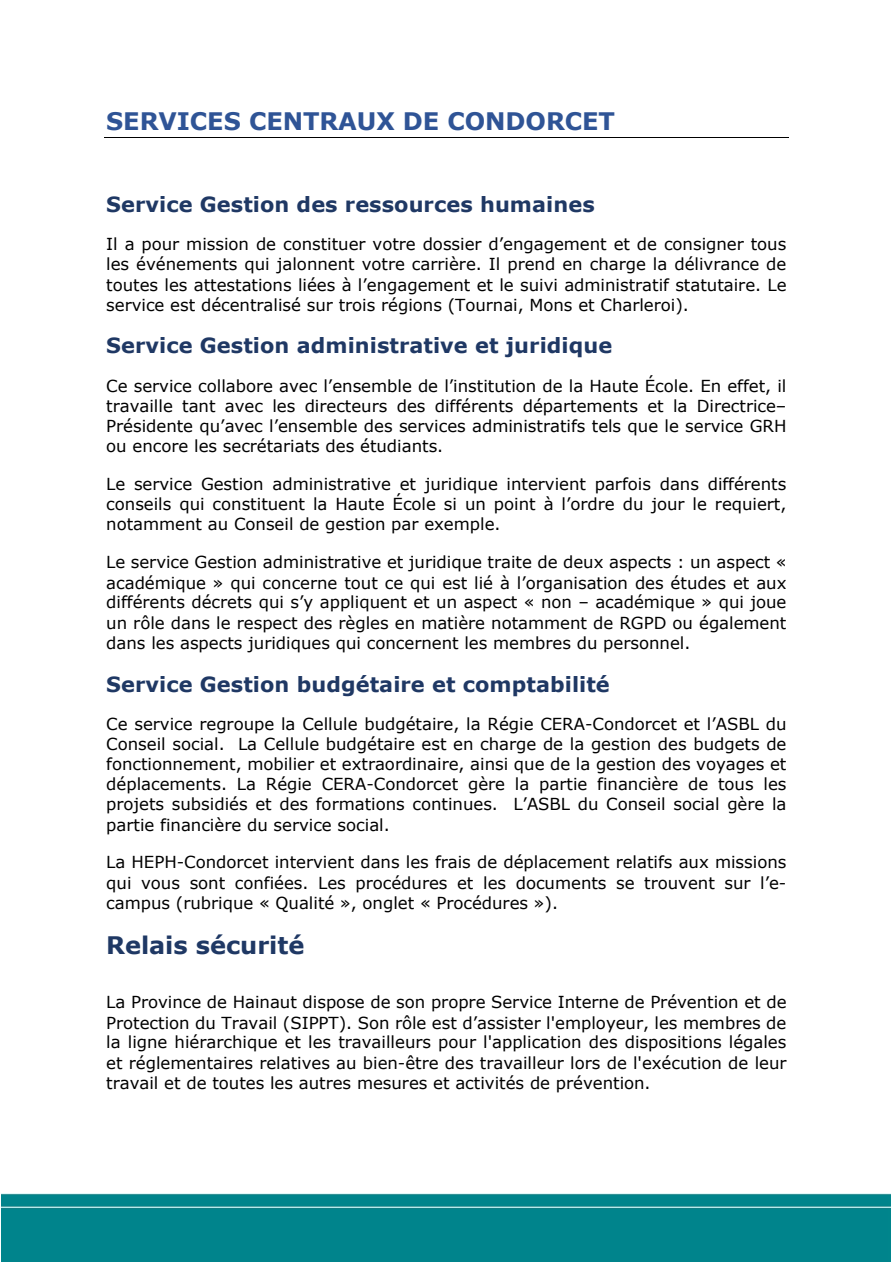
<style>
.page{position:relative;width:893px;height:1263px;background:#fff}
.page>*{position:absolute;margin:0;border:0;box-sizing:border-box;transform-origin:0 0}
.t1{font:700 24.15px "Verdana";letter-spacing:-.005em;color:#2f5496}
.t2{font:700 24.15px "Verdana";letter-spacing:-.005em;color:#1f3864}
.t3{font:700 20.85px "Verdana";letter-spacing:.005em;color:#1f3864}
.t4{font:16.5px/20.1px "Verdana";color:#000;text-align:justify}
</style>
<div class="page">
<img style="left:2px;top:137px;width:888px;height:1124px">
<hr style="left:104px;top:137px;width:684px;height:1px;background:#000">
<h1 class="t1" style="left:106px;top:106px;width:510px">SERVICES CENTRAUX DE CONDORCET</h1>
<p class="t3" style="left:106px;top:191px;width:490px">Service Gestion des ressources humaines</p>
<p class="t4" style="left:106px;top:234px;width:681px">Il a pour mission de constituer votre dossier d’engagement et de consigner tous les événements qui jalonnent votre carrière. Il prend en charge la délivrance de toutes les attestations liées à l’engagement et le suivi administratif statutaire. Le service est décentralisé sur trois régions (Tournai, Mons et Charleroi).</p>
<p class="t3" style="left:106px;top:332px;width:507px">Service Gestion administrative et juridique</p>
<p class="t4" style="left:106px;top:375px;width:681px">Ce service collabore avec l’ensemble de l’institution de la Haute École. En effet, il travaille tant avec les directeurs des différents départements et la Directrice– Présidente qu’avec l’ensemble des services administratifs tels que le service GRH ou encore les secrétariats des étudiants.</p>
<p class="t4" style="left:106px;top:474px;width:681px">Le service Gestion administrative et juridique intervient parfois dans différents conseils qui constituent la Haute École si un point à l’ordre du jour le requiert, notamment au Conseil de gestion par exemple.</p>
<p class="t4" style="left:106px;top:552px;width:681px">Le service Gestion administrative et juridique traite de deux aspects : un aspect « académique » qui concerne tout ce qui est lié à l’organisation des études et aux différents décrets qui s’y appliquent et un aspect « non – académique » qui joue un rôle dans le respect des règles en matière notamment de RGPD ou également dans les aspects juridiques qui concernent les membres du personnel.</p>
<p class="t3" style="left:106px;top:671px;width:505px">Service Gestion budgétaire et comptabilité</p>
<p class="t4" style="left:106px;top:713px;width:681px">Ce service regroupe la Cellule budgétaire, la Régie CERA-Condorcet et l’ASBL du Conseil social. La Cellule budgétaire est en charge de la gestion des budgets de fonctionnement, mobilier et extraordinaire, ainsi que de la gestion des voyages et déplacements. La Régie CERA-Condorcet gère la partie financière de tous les projets subsidiés et des formations continues. L’ASBL du Conseil social gère la partie financière du service social.</p>
<p class="t4" style="left:106px;top:852px;width:681px">La HEPH-Condorcet intervient dans les frais de déplacement relatifs aux missions qui vous sont confiées. Les procédures et les documents se trouvent sur l’e&shy;campus (rubrique « Qualité », onglet « Procédures »).</p>
<h1 class="t2" style="left:106px;top:930px;width:200px">Relais sécurité</h1>
<p class="t4" style="left:106px;top:992px;width:681px">La Province de Hainaut dispose de son propre Service Interne de Prévention et de Protection du Travail (SIPPT). Son rôle est d’assister l'employeur, les membres de la ligne hiérarchique et les travailleurs pour l'application des dispositions légales et réglementaires relatives au bien-être des travailleur lors de l'exécution de leur travail et de toutes les autres mesures et activités de prévention.</p>
</div>
